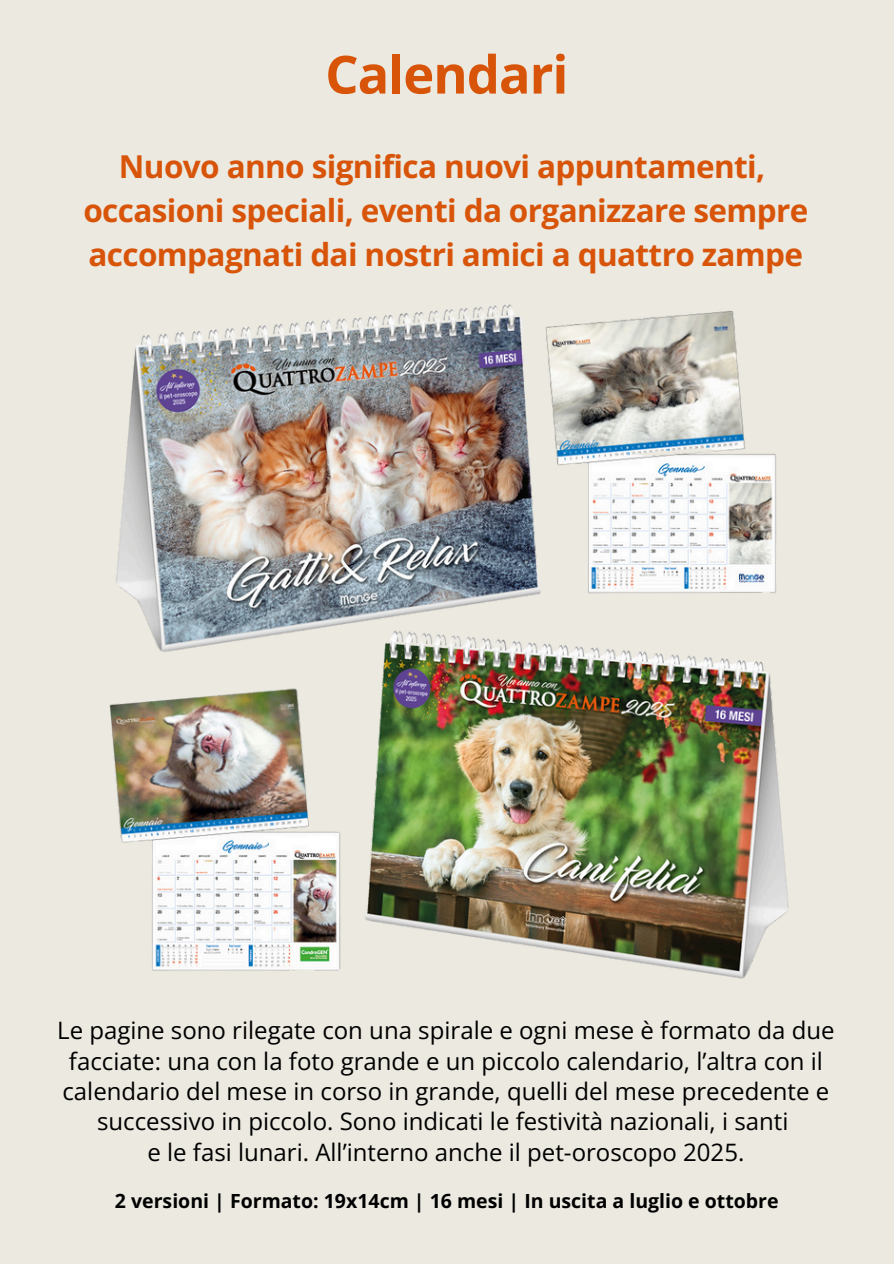
<style>
.page{position:relative;width:894px;height:1264px;background:#fff}
.page>*{position:absolute;margin:0;border:0;box-sizing:border-box;transform-origin:0 0}
.t1{font:700 52.5px "Open Sans";letter-spacing:-.02em;color:#d85409}
.t2{font:700 31.5px/43.8px "Open Sans";letter-spacing:-.02em;color:#d85409}
.t3{font:24px/30.3px "Open Sans";color:#000;text-align:center}
.t4{font:700 19.5px "Open Sans";color:#000}
</style>
<div class="page">
<div style="left:0;top:0;width:893px;height:1263px;background:#ebe9e0"></div>
<img style="left:109px;top:304px;width:680px;height:675px">
<h2 class="t1" style="left:325px;top:37px;width:245px">Calendari</h2>
<p class="t2" style="left:119px;top:144px;width:647px">Nuovo anno significa nuovi appuntamenti,</p>
<h3 class="t2" style="left:83px;top:188px;width:726px">occasioni speciali, eventi da organizzare sempre accompagnati dai nostri amici a quattro zampe</h3>
<p class="t3" style="left:57px;top:1014px;width:778px">Le pagine sono rilegate con una spirale e ogni mese è formato da due facciate: una con la foto grande e un piccolo calendario, l’altra con il calendario del mese in corso in grande, quelli del mese precedente e successivo in piccolo. Sono indicati le festività nazionali, i santi<br>e le fasi lunari. All’interno anche il pet-oroscopo 2025.</p>
<p class="t4" style="left:115px;top:1187px;width:665px">2 versioni | Formato: 19x14cm | 16 mesi | In uscita a luglio e ottobre</p>
</div>
